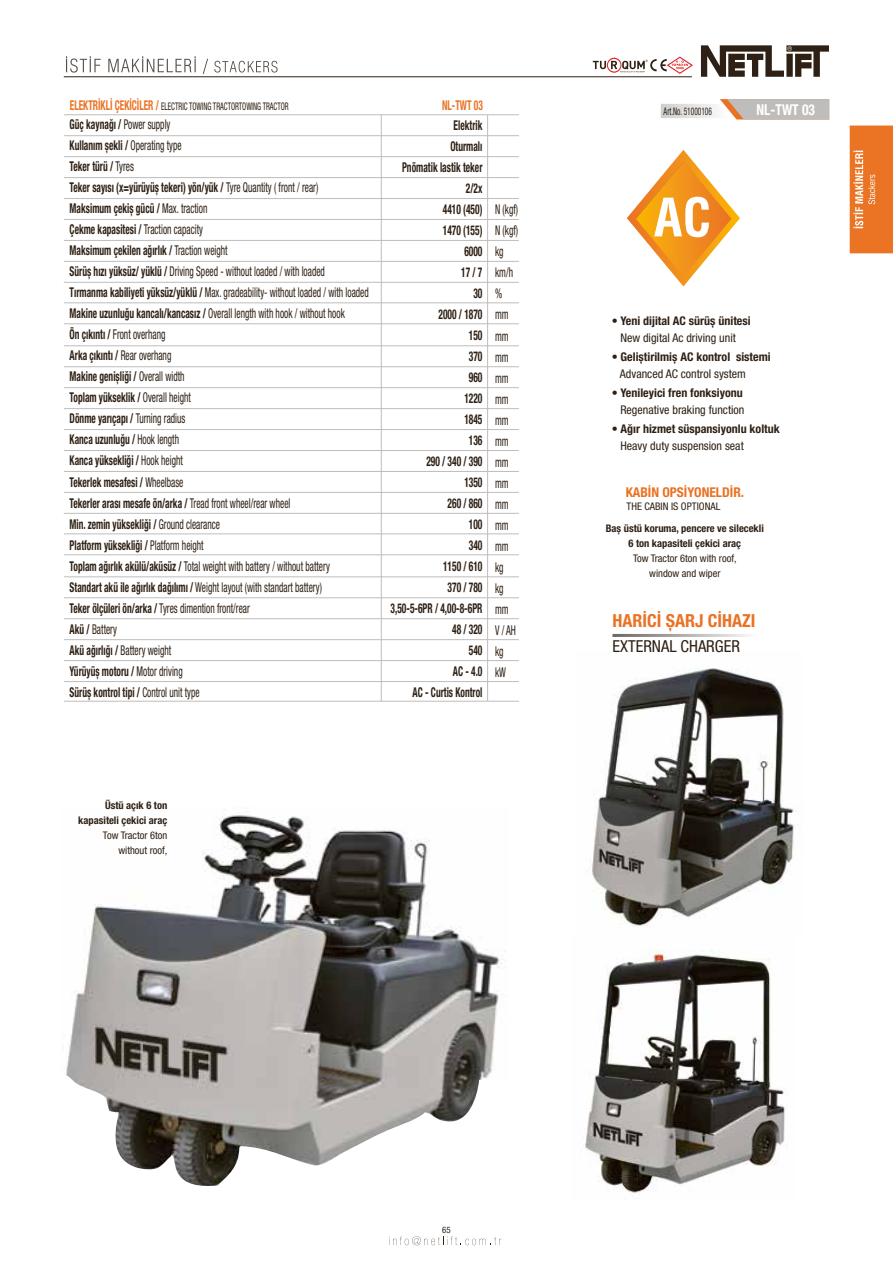
<style>
.page{position:relative;width:893px;height:1263px;background:#fff}
.page>*{position:absolute;margin:0;border:0;box-sizing:border-box;transform-origin:0 0}
.t1{font:700 condensed 18px "Helvetica Neue LT Pro";color:#ea7224}
.t2{font:condensed 16.5px "Helvetica Neue LT Pro";color:#2e2014}
.t3{font:700 condensed 15px "Helvetica Neue LT Pro";color:#fff;scale:.9 1}
.t4{font:700 condensed 13.5px/21px "Helvetica Neue LT Pro";color:#2e2014;scale:.7 1}
.t5{font:condensed 13.5px/21px "Helvetica Neue LT Pro";color:#2e2014;scale:.7 1}
.t6{font:700 condensed 13.5px "Helvetica Neue LT Pro";color:#ea7224}
.t7{font:700 condensed 13.5px "Helvetica Neue LT Pro";color:#ea7224;scale:.7 1}
.t8{font:700 condensed 12px "Helvetica Neue LT Pro";color:#2e2014}
.t9{font:condensed 12px "Helvetica Neue LT Pro";color:#2e2014}
.t10{font:700 condensed 10.5px/15px "Helvetica Neue LT Pro";color:#2e2014;text-align:right}
.t11{font:condensed 10.5px/15px "Helvetica Neue LT Pro";color:#2e2014;text-align:right}
.t12{font:condensed 10.5px "Helvetica Neue LT Pro";color:#2e2014;scale:.7 1}
.t13{font:condensed 8.85px "Helvetica Neue LT Pro";color:#2e2014}
.s1{font-weight:700;font-size:13.5px;color:#ea7224}
.s2{font-weight:400}
</style>
<div class="page">
<img style="left:65px;top:815px;width:441px;height:371px">
<svg style="left:661px;top:99px;width:168px;height:20px"></svg>
<hr style="left:381px;top:115px;width:1px;height:586px;background:#bebdbc">
<hr style="left:487px;top:115px;width:1px;height:586px;background:#bebdbc">
<hr style="left:64px;top:282px;width:455px;height:1px;background:#bebdbc">
<hr style="left:64px;top:261px;width:455px;height:1px;background:#bebdbc">
<hr style="left:64px;top:240px;width:455px;height:1px;background:#bebdbc">
<hr style="left:64px;top:219px;width:455px;height:1px;background:#bebdbc">
<hr style="left:64px;top:198px;width:455px;height:1px;background:#bebdbc">
<hr style="left:64px;top:177px;width:455px;height:1px;background:#bebdbc">
<hr style="left:64px;top:156px;width:455px;height:1px;background:#bebdbc">
<hr style="left:64px;top:135px;width:455px;height:1px;background:#bebdbc">
<hr style="left:64px;top:114px;width:455px;height:1px;background:#bebdbc">
<hr style="left:64px;top:323px;width:455px;height:1px;background:#bebdbc">
<hr style="left:64px;top:303px;width:455px;height:1px;background:#bebdbc">
<hr style="left:64px;top:513px;width:455px;height:1px;background:#bebdbc">
<hr style="left:64px;top:492px;width:455px;height:1px;background:#bebdbc">
<hr style="left:64px;top:471px;width:455px;height:1px;background:#bebdbc">
<hr style="left:64px;top:450px;width:455px;height:1px;background:#bebdbc">
<hr style="left:64px;top:429px;width:455px;height:1px;background:#bebdbc">
<hr style="left:64px;top:408px;width:455px;height:1px;background:#bebdbc">
<hr style="left:64px;top:387px;width:455px;height:1px;background:#bebdbc">
<hr style="left:64px;top:366px;width:455px;height:1px;background:#bebdbc">
<hr style="left:64px;top:345px;width:455px;height:1px;background:#bebdbc">
<hr style="left:64px;top:554px;width:455px;height:1px;background:#bebdbc">
<hr style="left:64px;top:534px;width:455px;height:1px;background:#bebdbc">
<hr style="left:64px;top:681px;width:455px;height:1px;background:#bebdbc">
<hr style="left:64px;top:660px;width:455px;height:1px;background:#bebdbc">
<hr style="left:64px;top:639px;width:455px;height:1px;background:#bebdbc">
<hr style="left:64px;top:618px;width:455px;height:1px;background:#bebdbc">
<hr style="left:64px;top:597px;width:455px;height:1px;background:#bebdbc">
<hr style="left:64px;top:577px;width:455px;height:1px;background:#bebdbc">
<hr style="left:64px;top:701px;width:455px;height:1px;background:#bebdbc">
<img style="left:589px;top:668px;width:205px;height:258px">
<img style="left:585px;top:949px;width:202px;height:245px">
<svg style="left:627px;top:150px;width:113px;height:136px"></svg>
<svg style="left:389px;top:1236px;width:112px;height:9px"></svg>
<svg style="left:701px;top:45px;width:128px;height:32px"></svg>
<hr style="left:64px;top:77px;width:628px;height:1px;background:#2e2014">
<svg style="left:66px;top:56px;width:35px;height:17px"></svg>
<svg style="left:108px;top:56px;width:88px;height:16px"></svg>
<svg style="left:203px;top:59px;width:5px;height:15px"></svg>
<svg style="left:214px;top:61px;width:64px;height:12px"></svg>
<svg style="left:593px;top:56px;width:100px;height:18px"></svg>
<svg style="left:850px;top:126px;width:43px;height:127px"></svg>
<p class="t12" style="left:70px;top:100px;width:314px"><span class="s1">ELEKTRİKLİ ÇEKİCİLER /</span> ELECTRIC TOWING TRACTORTOWING TRACTOR</p>
<p class="t7" style="left:442px;top:97px;width:60px">NL-TWT 03</p>
<p class="t4" style="left:70px;top:114px;width:429px">Güç kaynağı / <span class="s2">Power supply<br></span>Kullanım șekli / <span class="s2">Operating type<br></span>Teker türü / <span class="s2">Tyres<br></span>Teker sayısı (x=yürüyüș tekeri) yön/yük / <span class="s2">Tyre Quantity ( front / rear)<br></span>Maksimum çekiș gücü / <span class="s2">Max. traction<br></span>Çekme kapasitesi / <span class="s2">Traction capacity<br></span>Maksimum çekilen ağırlık / <span class="s2">Traction weight<br></span>Sürüș hızı yüksüz/ yüklü / <span class="s2">Driving Speed - without loaded / with loaded<br></span>Tırmanma kabiliyeti yüksüz/yüklü / <span class="s2">Max. gradeability- without loaded / with loaded </span>Makine uzunluğu kancalı/kancasız / <span class="s2">Overall length with hook / without hook<br></span>Ön çıkıntı / <span class="s2">Front overhang<br></span>Arka çıkıntı / <span class="s2">Rear overhang<br></span>Makine genișliği / <span class="s2">Overall width<br></span>Toplam yükseklik / <span class="s2">Overall height<br></span>Dönme yarıçapı / <span class="s2">Turning radius<br></span>Kanca uzunluğu / <span class="s2">Hook length<br></span>Kanca yüksekliği / <span class="s2">Hook height<br></span>Tekerlek mesafesi / <span class="s2">Wheelbase<br></span>Tekerler arası mesafe ön/arka / <span class="s2">Tread front wheel/rear wheel<br></span>Min. zemin yüksekliği / <span class="s2">Ground clearance<br></span>Platform yüksekliği / <span class="s2">Platform height<br></span>Toplam ağırlık akülü/aküsüz / <span class="s2">Total weight with battery / without battery<br></span>Standart akü ile ağırlık dağılımı / <span class="s2">Weight layout (with standart battery)<br></span>Teker ölçüleri ön/arka / <span class="s2">Tyres dimention front/rear<br></span>Akü / <span class="s2">Battery<br></span>Akü ağırlığı / <span class="s2">Battery weight<br></span>Yürüyüș motoru / <span class="s2">Motor driving<br></span>Sürüș kontrol tipi / <span class="s2">Control unit type</span></p>
<p class="t4" style="left:391px;top:114px;width:133px;text-align:right">Elektrik<br>Oturmalı<br>Pnömatik lastik teker<br>2/2x<br>4410 (450)<br>1470 (155)<br>6000<br>17 / 7<br>30<br>2000 / 1870<br>150<br>370<br>960<br>1220<br>1845<br>136<br>290 / 340 / 390<br>1350<br>260 / 860<br>100<br>340<br>1150 / 610<br>370 / 780<br>3,50-5-6PR / 4,00-8-6PR<br>48 / 320<br>540<br>AC - 4.0<br>AC - Curtis Kontrol</p>
<p class="t5" style="left:495px;top:199px;width:34px">N (kgf)<br>N (kgf) kg km/h % mm mm mm mm mm mm mm mm mm mm mm mm kg<br>kg mm<br>V / AH kg<br>kW</p>
<p class="t10" style="left:78px;top:798px;width:91px">Üstü açık 6 ton kapasiteli çekici araç</p>
<p class="t11" style="left:103px;top:828px;width:66px">Tow Tractor 6ton without roof,</p>
<p class="t12" style="left:664px;top:105px;width:71px">Art.No. 51000106</p>
<p class="t3" style="left:756px;top:100px;width:66px">NL-TWT 03</p>
<p class="t8" style="left:612px;top:314px;width:140px">• Yeni dijital AC sürüș ünitesi</p>
<p class="t9" style="left:620px;top:331px;width:117px">New digital Ac driving unit</p>
<p class="t8" style="left:612px;top:350px;width:160px">• Geliștirilmiș AC kontrol sistemi</p>
<p class="t9" style="left:620px;top:367px;width:127px">Advanced AC control system</p>
<p class="t8" style="left:612px;top:386px;width:133px">• Yenileyici fren fonksiyonu</p>
<p class="t9" style="left:620px;top:403px;width:126px">Regenative braking function</p>
<p class="t8" style="left:612px;top:422px;width:170px">• Ağır hizmet süspansiyonlu koltuk</p>
<p class="t9" style="left:620px;top:439px;width:125px">Heavy duty suspension seat</p>
<p class="t6" style="left:626px;top:484px;width:120px">KABİN OPSİYONELDİR.</p>
<p class="t11" style="left:626px;top:499px;width:95px">THE CABIN IS OPTIONAL</p>
<p class="t10" style="left:606px;top:521px;width:160px;text-align:center">Baș üstü koruma, pencere ve silecekli<br>6 ton kapasiteli çekici araç</p>
<p class="t11" style="left:633px;top:551px;width:105px;text-align:center">Tow Tractor 6ton with roof, window and wiper</p>
<h1 class="t1" style="left:612px;top:610px;width:144px">HARİCİ ȘARJ CİHAZI</h1>
<p class="t2" style="left:612px;top:637px;width:129px">EXTERNAL CHARGER</p>
<p class="t13" style="left:442px;top:1224px;width:10px">65</p>
</div>
